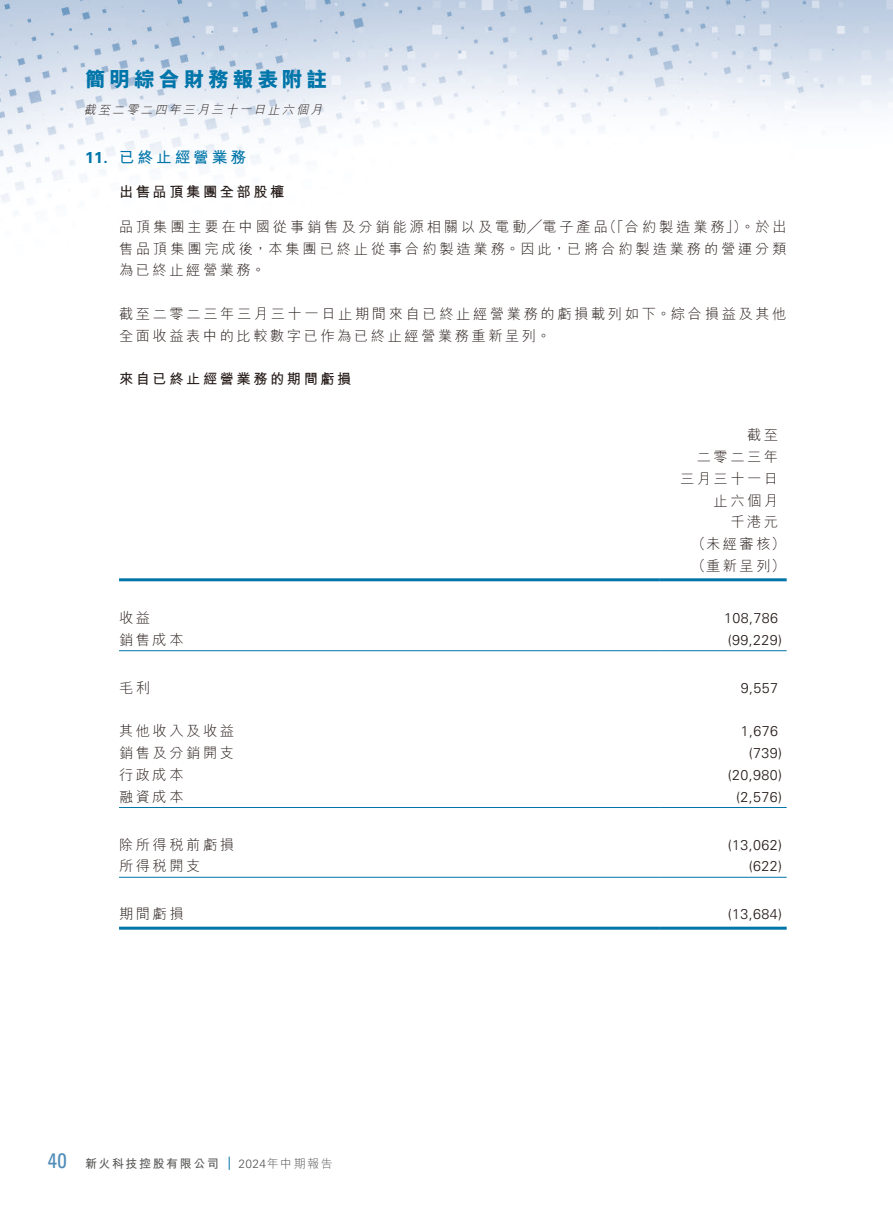
<style>
.page{position:relative;width:893px;height:1212px;background:#fff}
.page>*{position:absolute;margin:0;border:0;box-sizing:border-box;transform-origin:0 0}
.t1{font:800 21px "M Hei HK";letter-spacing:.17em;color:#0075a9}
.t2{font:700 15.75px "M Hei HK";letter-spacing:.18em;color:#0075a9}
.t3{font:300 14.25px/21.8px "M Hei HK";letter-spacing:.18em;color:#231916;text-align:justify}
.t4{font:300 14.25px "Univers LT Std";letter-spacing:.03em;color:#231916}
.t5{font:700 14.25px "M Hei HK";letter-spacing:.18em;color:#231916}
.t6{font:italic 300 12px "M Hei HK";color:#231916}
.t7{font:700 12px "M Hei HK";letter-spacing:.13em;color:#595857}
.t8{font:300 12px "M Hei HK";letter-spacing:.13em;color:#595857}
.s1{font-family:"Univers LT Std"}
.s2{font-family:"Univers LT Std";font-weight:400;font-stretch:condensed;font-size:21px;color:#4f8cb8}
</style>
<div class="page">
<img style="left:0;top:0;width:893px;height:1170px">
<svg style="left:229px;top:1156px;width:1px;height:14px"></svg>
<hr style="left:119px;top:578px;width:540px;height:3px;background:#0075a9">
<hr style="left:659px;top:578px;width:128px;height:3px;background:#0075a9">
<hr style="left:119px;top:650px;width:540px;height:1px;background:#0075a9">
<hr style="left:659px;top:650px;width:128px;height:1px;background:#0075a9">
<hr style="left:119px;top:807px;width:540px;height:1px;background:#0075a9">
<hr style="left:659px;top:807px;width:128px;height:1px;background:#0075a9">
<hr style="left:119px;top:877px;width:540px;height:1px;background:#0075a9">
<hr style="left:659px;top:877px;width:128px;height:1px;background:#0075a9">
<hr style="left:119px;top:927px;width:540px;height:3px;background:#0075a9">
<hr style="left:659px;top:927px;width:128px;height:3px;background:#0075a9">
<h1 class="t1" style="left:85px;top:69px;width:244px">簡明綜合財務報表附註</h1>
<p class="t6" style="left:84px;top:103px;width:242px">截至二零二四年三月三十一日止六個月</p>
<p class="t2" style="left:85px;top:146px;width:163px"><span class="s1">11.</span> 已終止經營業務</p>
<p class="t5" style="left:119px;top:182px;width:167px">出售品頂集團全部股權</p>
<p class="t3" style="left:119px;top:216px;width:669px">品頂集團主要在中國從事銷售及分銷能源相關以及電動╱電子產品（「合約製造業務」）。於出售品頂集團完成後，本集團已終止從事合約製造業務。因此，已將合約製造業務的營運分類為已終止經營業務。</p>
<p class="t3" style="left:119px;top:303px;width:669px">截至二零二三年三月三十一日止期間來自已終止經營業務的虧損載列如下。綜合損益及其他全面收益表中的比較數字已作為已終止經營業務重新呈列。</p>
<p class="t5" style="left:119px;top:369px;width:234px">來自已終止經營業務的期間虧損</p>
<p class="t3" style="left:747px;top:424px;width:33px">截至</p>
<p class="t3" style="left:697px;top:446px;width:83px">二零二三年</p>
<p class="t3" style="left:680px;top:468px;width:100px">三月三十一日</p>
<p class="t3" style="left:714px;top:489px;width:66px">止六個月</p>
<p class="t3" style="left:730px;top:511px;width:49px">千港元</p>
<p class="t3" style="left:691px;top:533px;width:95px">（未經審核）</p>
<p class="t3" style="left:691px;top:555px;width:95px">（重新呈列）</p>
<p class="t3" style="left:119px;top:607px;width:33px">收益</p>
<p class="t4" style="left:724px;top:609px;width:55px">108,786</p>
<p class="t3" style="left:119px;top:628px;width:66px">銷售成本</p>
<p class="t4" style="left:728px;top:631px;width:56px">(99,229)</p>
<p class="t3" style="left:119px;top:676px;width:33px">毛利</p>
<p class="t4" style="left:741px;top:679px;width:39px">9,557</p>
<p class="t3" style="left:119px;top:720px;width:116px">其他收入及收益</p>
<p class="t4" style="left:741px;top:723px;width:39px">1,676</p>
<p class="t3" style="left:119px;top:742px;width:116px">銷售及分銷開支</p>
<p class="t4" style="left:749px;top:744px;width:35px">(739)</p>
<p class="t3" style="left:119px;top:763px;width:66px">行政成本</p>
<p class="t4" style="left:728px;top:766px;width:56px">(20,980)</p>
<p class="t3" style="left:119px;top:785px;width:66px">融資成本</p>
<p class="t4" style="left:736px;top:788px;width:47px">(2,576)</p>
<p class="t3" style="left:119px;top:833px;width:116px">除所得稅前虧損</p>
<p class="t4" style="left:728px;top:836px;width:56px">(13,062)</p>
<p class="t3" style="left:119px;top:855px;width:83px">所得稅開支</p>
<p class="t4" style="left:749px;top:858px;width:35px">(622)</p>
<p class="t3" style="left:119px;top:903px;width:66px">期間虧損</p>
<p class="t4" style="left:728px;top:906px;width:56px">(13,684)</p>
<p class="t7" style="left:48px;top:1154px;width:173px"><span class="s2">40</span> 新火科技控股有限公司</p>
<p class="t8" style="left:239px;top:1157px;width:96px"><span class="s1">2024</span>年中期報告</p>
</div>
